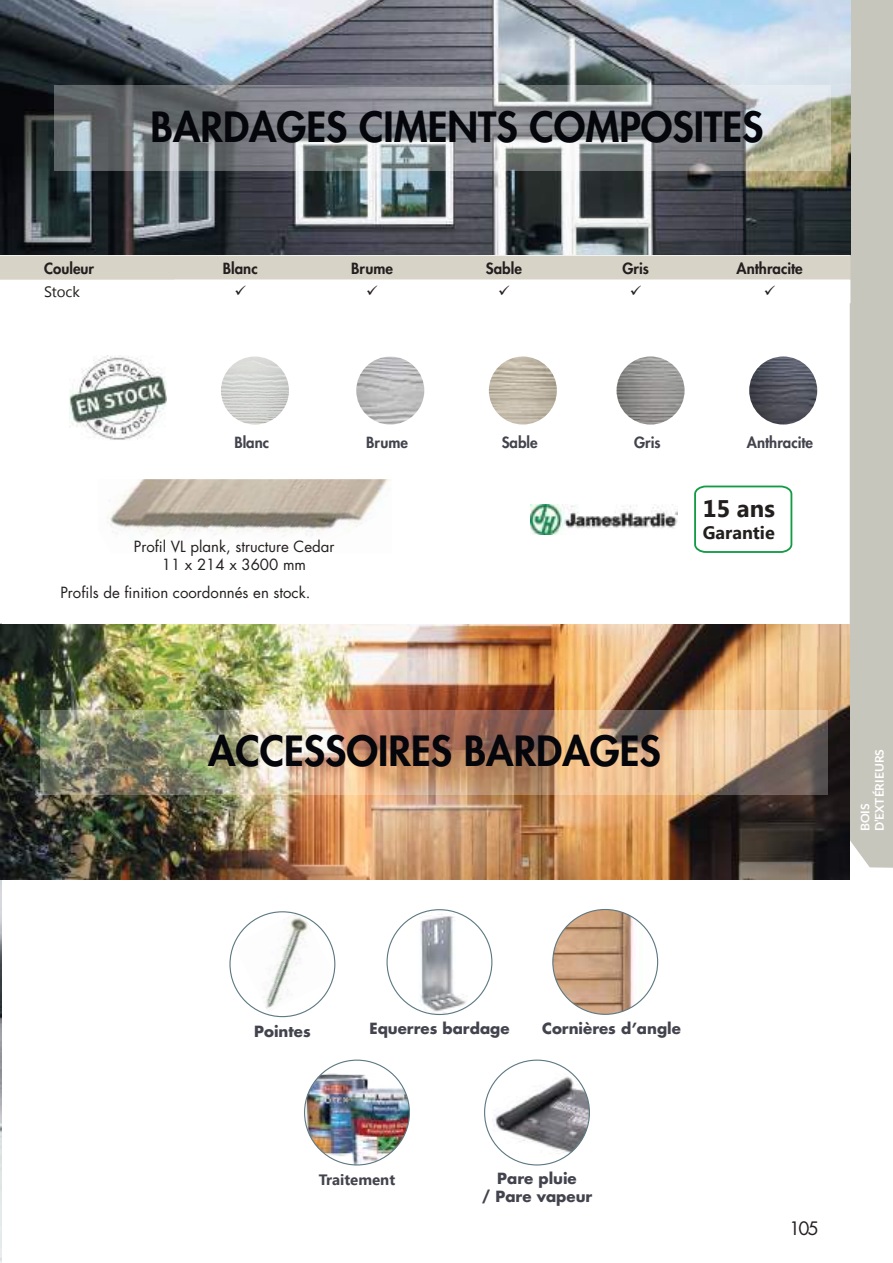
<style>
.page{position:relative;width:893px;height:1263px;background:#fff}
.page>*{position:absolute;margin:0;border:0;box-sizing:border-box;transform-origin:0 0}
.t1{font:800 40.5px "Futura LT";color:#05060b}
.t2{font:700 24px "Khmer UI";color:#241f1f}
.t3{font:700 18px "Khmer UI";color:#241f1f}
.t4{font:18px "Futura LT";color:#241f1f}
.t5{font:15px/18px "Futura LT";color:#241f1f;text-align:center}
.t6{font:700 15px/18px "Futura LT";color:#42434d;text-align:center}
.t7{font:800 15px "Futura LT";color:#241f1f}
.t8{font:800 15px "Futura LT";color:#42434d}
.t9{font:700 15px "Khmer UI";color:#42434d}
.t10{font:15px "Khmer UI";letter-spacing:-.005em;color:#241f1f}
.t11{font:700 12px/14.4px "Lato";color:#fff}
</style>
<div class="page">
<img style="left:0;top:879px;width:1px;height:384px">
<img style="left:0;top:868px;width:850px;height:11px">
<img style="left:234px;top:913px;width:100px;height:100px">
<img style="left:553px;top:909px;width:105px;height:105px;border-radius:52px">
<img style="left:407px;top:910px;width:65px;height:104px">
<img style="left:492px;top:1061px;width:97px;height:104px">
<img style="left:305px;top:1060px;width:104px;height:105px;border-radius:52px">
<img style="left:0;top:0;width:893px;height:868px">
<h1 class="t1" style="left:151px;top:100px;width:614px">BARDAGES CIMENTS COMPOSITES</h1>
<p class="t7" style="left:44px;top:258px;width:51px">Couleur</p>
<p class="t7" style="left:223px;top:258px;width:36px">Blanc</p>
<p class="t7" style="left:351px;top:258px;width:43px">Brume</p>
<p class="t7" style="left:486px;top:258px;width:37px">Sable</p>
<p class="t7" style="left:622px;top:258px;width:28px">Gris</p>
<p class="t7" style="left:737px;top:258px;width:68px">Anthracite</p>
<p class="t10" style="left:44px;top:283px;width:37px">Stock</p>
<p class="t8" style="left:234px;top:432px;width:36px">Blanc</p>
<p class="t8" style="left:366px;top:432px;width:43px">Brume</p>
<p class="t8" style="left:502px;top:432px;width:37px">Sable</p>
<p class="t8" style="left:634px;top:432px;width:28px">Gris</p>
<p class="t8" style="left:747px;top:432px;width:68px">Anthracite</p>
<p class="t5" style="left:134px;top:537px;width:202px">Profil VL plank, structure Cedar<br>11 x 214 x 3600 mm</p>
<p class="t5" style="left:60px;top:584px;width:251px">Profils de finition coordonnés en stock.</p>
<h2 class="t2" style="left:703px;top:495px;width:74px">15 ans</h2>
<p class="t3" style="left:703px;top:522px;width:74px">Garantie</p>
<h1 class="t1" style="left:208px;top:723px;width:454px">ACCESSOIRES BARDAGES</h1>
<p class="t11" style="left:857px;top:831px;width:84px;rotate:-90deg">BOIS<br>D’EXTÉRIEURS</p>
<p class="t6" style="left:254px;top:1022px;width:58px">Pointes</p>
<p class="t6" style="left:369px;top:1019px;width:142px">Equerres bardage</p>
<p class="t6" style="left:542px;top:1019px;width:140px">Cornières d’angle</p>
<p class="t9" style="left:319px;top:1171px;width:78px">Traitement</p>
<p class="t6" style="left:482px;top:1169px;width:112px">Pare pluie<br>/ Pare vapeur</p>
<p class="t4" style="left:789px;top:1217px;width:31px">105</p>
</div>
